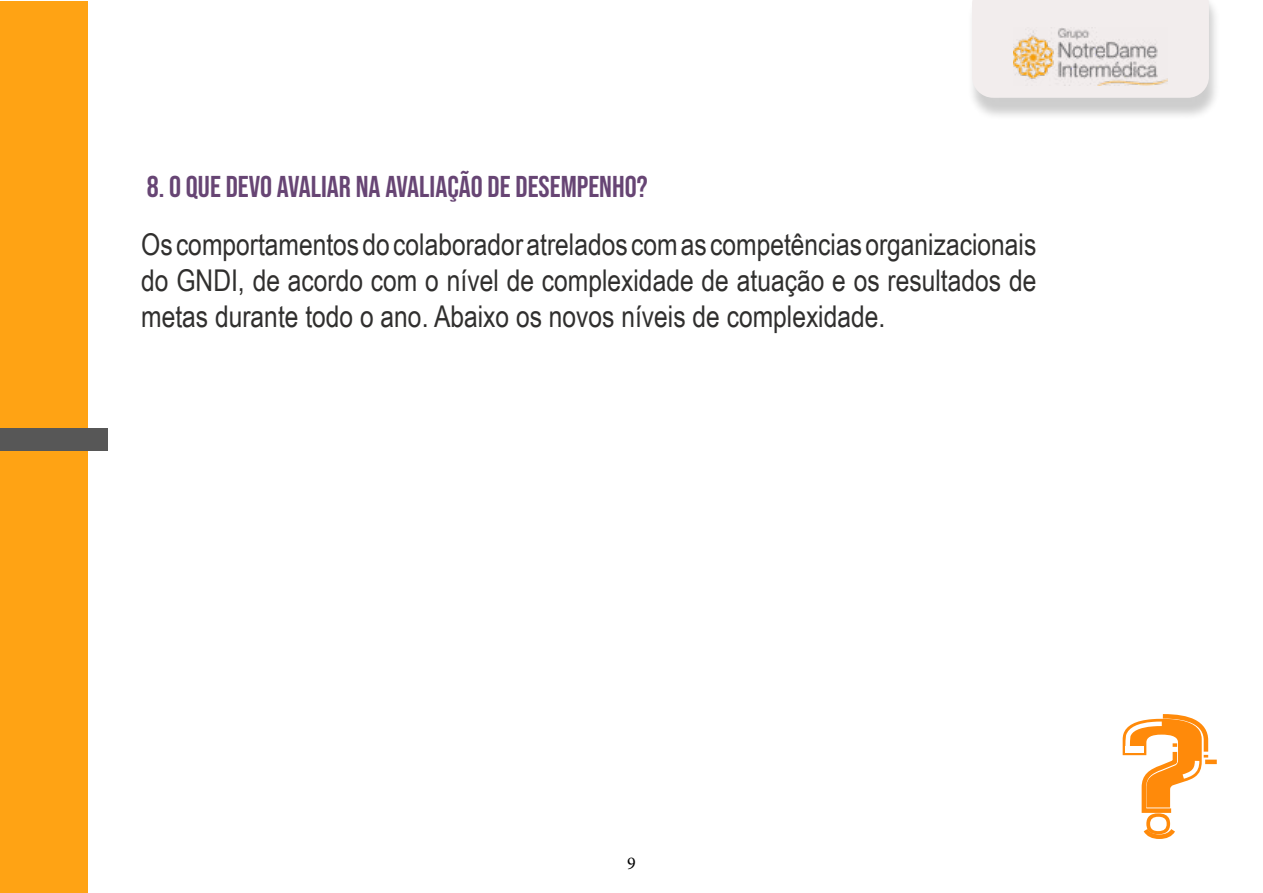
<style>
.page{position:relative;width:1263px;height:893px;background:#fff}
.page>*{position:absolute;margin:0;border:0;box-sizing:border-box;transform-origin:0 0}
.t1{font:30px/36px "Arial Narrow";color:#302f2e;text-align:justify}
.t2{font:30px "Bebas Neue";color:#674574}
.t3{font:18px "Minion Pro";color:#000}
</style>
<div class="page">
<div style="left:967px;top:0;width:254px;height:120px;background:#000;opacity:.2"></div>
<div style="left:972px;top:0;width:237px;height:98px;background:#f2eded"></div>
<img style="left:1013px;top:28px;width:154px;height:57px">
<div style="left:0;top:1px;width:87px;height:891px;background:#ffa314"></div>
<svg style="left:1123px;top:714px;width:94px;height:125px"></svg>
<div style="left:0;top:428px;width:107px;height:22px;background:#575757"></div>
<p class="t2" style="left:147px;top:170px;width:502px">8. O QUE DEVO AVALIAR NA AVALIAÇÃO DE DESEMPENHO?</p>
<p class="t1" style="left:141px;top:225px;width:897px">Os comportamentos do colaborador atrelados com as competências organizacionais do GNDI, de acordo com o nível de complexidade de atuação e os resultados de metas durante todo o ano. Abaixo os novos níveis de complexidade.</p>
<p class="t3" style="left:627px;top:851px;width:10px">9</p>
</div>
